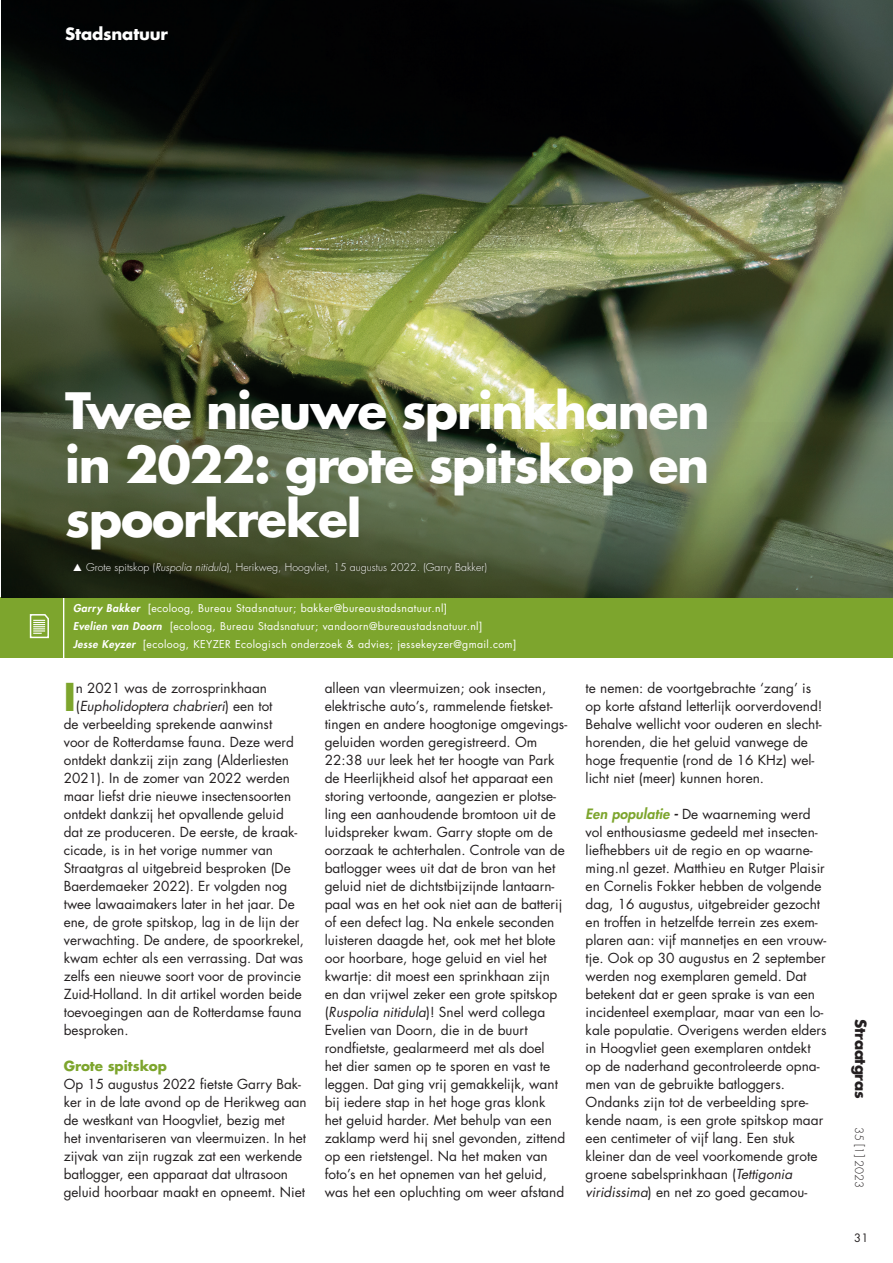
<style>
.page{position:relative;width:893px;height:1263px;background:#fff}
.page>*{position:absolute;margin:0;border:0;box-sizing:border-box;transform-origin:0 0}
.t1{font:700 48.75px/54px "Futura Std";letter-spacing:-.025em;color:#fff;text-align:justify}
.t2{font:700 37.35px "Futura Std";color:#7da52d}
.t3{font:700 16.5px "Futura Std";letter-spacing:-.01em;color:#fff}
.t4{font:700 15px "Futura Std";letter-spacing:-.02em;color:#231f20}
.t5{font:13.5px/18px "Futura Std";color:#231f20}
.t6{font:italic 13.5px "Futura Std";color:#231f20}
.t7{font:700 13.5px "Futura Std";color:#7da52d}
.t8{font:300 11.25px "Futura Std";letter-spacing:-.02em;color:#231f20}
.t9{font:11.25px "Futura Std";color:#231f20}
.t10{font:10.5px/18px "Futura Std";letter-spacing:.035em;color:#fff}
.t11{font:300 10.5px "Futura Std";letter-spacing:.005em;color:#fff}
.s1{font-family:"European Pi Three";font-weight:400}
.s2{font-style:italic}
.s3{font-weight:800;font-style:italic}
.s4{font-style:normal}
.s5{font-weight:800;font-style:italic;font-size:13.8px;color:#7da52d}
</style>
<div class="page">
<div style="left:0;top:597px;width:893px;height:61px;background:#7da52d"></div>
<svg style="left:29px;top:614px;width:20px;height:25px"></svg>
<hr style="left:63px;top:595px;width:1px;height:63px;background:#fff">
<img style="left:1px;top:0;width:892px;height:423px">
<img style="left:1px;top:423px;width:892px;height:175px">
<div style="left:69px;top:558px;width:422px;height:20px;background:#231f20;opacity:.75"></div>
<p class="t3" style="left:65px;top:23px;width:104px">Stadsnatuur</p>
<h1 class="t1" style="left:65px;top:383px;width:646px">Twee nieuwe sprinkhanen in 2022: grote spitskop en spoorkrekel</h1>
<p class="t11" style="left:73px;top:561px;width:415px"><span class="s1">G</span> Grote spitskop (<span class="s2">Ruspolia nitidula</span>), Herikweg, Hoogvliet, 15 augustus 2022. (Garry Bakker)</p>
<p class="t10" style="left:73px;top:599px;width:445px"><span class="s3">Garry Bakker</span> [ecoloog, Bureau Stadsnatuur; bakker@bureaustadsnatuur.nl]<br><span class="s3">Evelien van Doorn</span> [ecoloog, Bureau Stadsnatuur; vandoorn@bureaustadsnatuur.nl]<br><span class="s3">Jesse Keyzer</span> [ecoloog, KEYZER Ecologisch onderzoek &amp; advies; jessekeyzer@gmail.com]</p>
<h2 class="t2" style="left:64px;top:672px;width:14px">I</h2>
<p class="t5" style="left:76px;top:679px;width:193px">n 2021 was de zorrosprinkhaan</p>
<p class="t6" style="left:76px;top:697px;width:198px"><span class="s4">(</span>Eupholidoptera chabrieri<span class="s4">) een tot</span></p>
<p class="t5" style="left:64px;top:715px;width:210px">de verbeelding sprekende aanwinst</p>
<p class="t5" style="left:64px;top:733px;width:232px">voor de Rotterdamse fauna. Deze werd</p>
<p class="t5" style="left:64px;top:751px;width:227px">ontdekt dankzij zijn zang (Alderliesten</p>
<p class="t5" style="left:64px;top:769px;width:228px">2021). In de zomer van 2022 werden</p>
<p class="t5" style="left:64px;top:787px;width:229px">maar liefst drie nieuwe insectensoorten</p>
<p class="t5" style="left:64px;top:805px;width:222px">ontdekt dankzij het opvallende geluid</p>
<p class="t5" style="left:64px;top:823px;width:235px">dat ze produceren. De eerste, de kraak-</p>
<p class="t5" style="left:64px;top:841px;width:211px">cicade, is in het vorige nummer van</p>
<p class="t5" style="left:64px;top:859px;width:228px">Straatgras al uitgebreid besproken (De</p>
<p class="t5" style="left:64px;top:877px;width:225px">Baerdemaeker 2022). Er volgden nog</p>
<p class="t5" style="left:64px;top:895px;width:232px">twee lawaaimakers later in het jaar. De</p>
<p class="t5" style="left:64px;top:913px;width:237px">ene, de grote spitskop, lag in de lijn der</p>
<p class="t5" style="left:64px;top:931px;width:242px">verwachting. De andere, de spoorkrekel,</p>
<p class="t5" style="left:64px;top:949px;width:241px">kwam echter als een verrassing. Dat was</p>
<p class="t5" style="left:64px;top:967px;width:239px">zelfs een nieuwe soort voor de provincie</p>
<p class="t5" style="left:64px;top:985px;width:240px">Zuid-Holland. In dit artikel worden beide</p>
<p class="t5" style="left:64px;top:1003px;width:239px">toevoegingen aan de Rotterdamse fauna</p>
<p class="t5" style="left:64px;top:1021px;width:66px">besproken.</p>
<p class="t7" style="left:64px;top:1057px;width:105px">Grote spitskop</p>
<p class="t5" style="left:64px;top:1075px;width:244px">Op 15 augustus 2022 fietste Garry Bak&shy;ker in de late avond op de Herikweg aan de westkant van Hoogvliet, bezig met<br>het inventariseren van vleermuizen. In het zijvak van zijn rugzak zat een werkende batlogger, een apparaat dat ultrasoon geluid hoorbaar maakt en opneemt. Niet</p>
<p class="t5" style="left:325px;top:679px;width:244px">alleen van vleermuizen; ook insecten, elektrische auto’s, rammelende fietsket&shy;tingen en andere hoogtonige omgevings&shy;geluiden worden geregistreerd. Om 22:38 uur leek het ter hoogte van Park de Heerlijkheid alsof het apparaat een storing vertoonde, aangezien er plotse&shy;ling een aanhoudende bromtoon uit de luidspreker kwam. Garry stopte om de oorzaak te achterhalen. Controle van de batlogger wees uit dat de bron van het geluid niet de dichtstbijzijnde lantaarn&shy;paal was en het ook niet aan de batterij of een defect lag. Na enkele seconden luisteren daagde het, ook met het blote oor hoorbare, hoge geluid en viel het kwartje: dit moest een sprinkhaan zijn en dan vrijwel zeker een grote spitskop (<span class="s2">Ruspolia nitidula</span>)! Snel werd collega Evelien van Doorn, die in de buurt rondfietste, gealarmeerd met als doel<br>het dier samen op te sporen en vast te leggen. Dat ging vrij gemakkelijk, want bij iedere stap in het hoge gras klonk<br>het geluid harder. Met behulp van een zaklamp werd hij snel gevonden, zittend op een rietstengel. Na het maken van foto’s en het opnemen van het geluid, was het een opluchting om weer afstand</p>
<p class="t5" style="left:586px;top:679px;width:238px">te nemen: de voortgebrachte ‘zang’ is op korte afstand letterlijk oorverdovend!<br>Behalve wellicht voor ouderen en slecht&shy;horenden, die het geluid vanwege de hoge frequentie (rond de 16 KHz) wel&shy;licht niet (meer) kunnen horen.</p>
<p class="t5" style="left:586px;top:805px;width:242px"><span class="s5">Een populatie</span> <span class="s3">-</span> De waarneming werd vol enthousiasme gedeeld met insecten&shy;liefhebbers uit de regio en op waarne&shy;ming.nl gezet. Matthieu en Rutger Plaisir en Cornelis Fokker hebben de volgende dag, 16 augustus, uitgebreider gezocht en troffen in hetzelfde terrein zes exem&shy;plaren aan: vijf mannetjes en een vrouw&shy;tje. Ook op 30 augustus en 2 september werden nog exemplaren gemeld. Dat betekent dat er geen sprake is van een incidenteel exemplaar, maar van een lo&shy;kale populatie. Overigens werden elders in Hoogvliet geen exemplaren ontdekt op de naderhand gecontroleerde opna&shy;men van de gebruikte batloggers.<br>Ondanks zijn tot de verbeelding spre&shy;kende naam, is een grote spitskop maar een centimeter of vijf lang. Een stuk kleiner dan de veel voorkomende grote groene sabelsprinkhaan (<span class="s2">Tettigonia viridissima</span>) en net zo goed gecamou-</p>
<p class="t4" style="left:871px;top:1019px;width:81px;rotate:90deg">Straatgras</p>
<p class="t8" style="left:866px;top:1127px;width:62px;rotate:90deg">35 1[ ] 2023</p>
<p class="t9" style="left:854px;top:1231px;width:16px">31</p>
</div>
